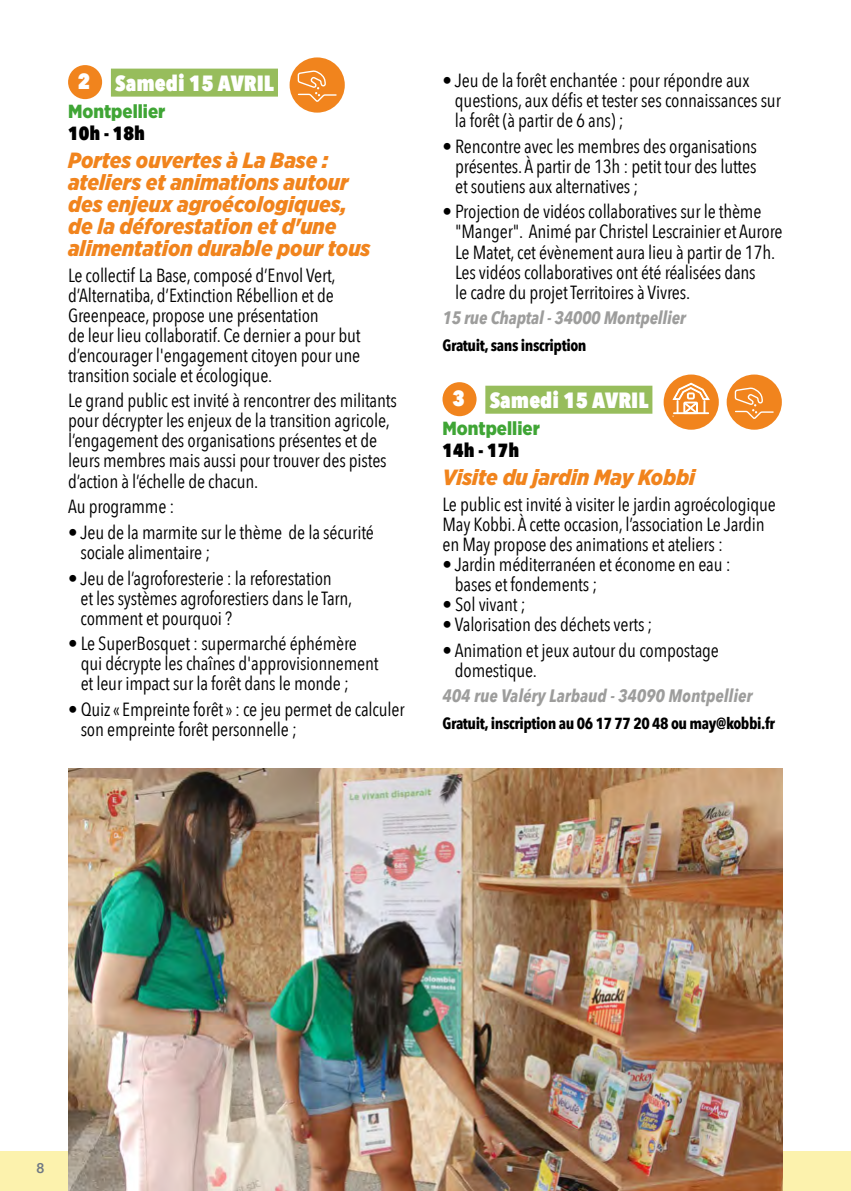
<style>
.page{position:relative;width:851px;height:1191px;background:#fff}
.page>*{position:absolute;margin:0;border:0;box-sizing:border-box;transform-origin:0 0}
.t1{font:italic 900 22px/22px "Gotham Narrow";color:#f1841d}
.t2{font:800 22px "Avenir Next Condensed";color:#fff}
.t3{font:19px/20px "Avenir Next Condensed";letter-spacing:-.01em;color:#000}
.t4{font:900 19px "Gotham Narrow";color:#3fa535}
.t5{font:800 19px "Avenir Next Condensed";color:#000}
.t6{font:italic 700 18px "Avenir Next Condensed";color:#9d9d9c}
.t7{font:700 16px "Avenir Next Condensed";letter-spacing:-.025em;color:#000}
.t8{font:600 14px "Avenir Next";color:#6f7884}
</style>
<div class="page">
<div style="left:0;top:1151px;width:850px;height:40px;background:#fcf2ad"></div>
<img style="left:68px;top:769px;width:714px;height:422px">
<div style="left:111px;top:69px;width:167px;height:28px;background:#97bd5c"></div>
<div style="left:68px;top:65px;width:34px;height:34px;background:#f1841d;border-radius:50%"></div>
<div style="left:289px;top:57px;width:56px;height:56px;background:#f1841d;border-radius:50%"></div>
<svg style="left:297px;top:70px;width:40px;height:32px"></svg>
<div style="left:485px;top:386px;width:167px;height:28px;background:#97bd5c"></div>
<div style="left:442px;top:382px;width:34px;height:34px;background:#f1841d;border-radius:50%"></div>
<div style="left:663px;top:374px;width:55px;height:56px;background:#f1841d;border-radius:50%"></div>
<svg style="left:672px;top:383px;width:37px;height:32px"></svg>
<div style="left:726px;top:374px;width:55px;height:56px;background:#f1841d;border-radius:50%"></div>
<svg style="left:734px;top:387px;width:40px;height:32px"></svg>
<p class="t2" style="left:78px;top:69px;width:198px">2 Samedi 15 AVRIL</p>
<p class="t4" style="left:68px;top:99px;width:99px">Montpellier</p>
<p class="t5" style="left:68px;top:122px;width:78px">10h - 18h</p>
<p class="t1" style="left:68px;top:149px;width:304px">Portes ouvertes à La Base : ateliers et animations autour des enjeux agroécologiques, de la déforestation et d'une alimentation durable pour tous</p>
<p class="t3" style="left:68px;top:264px;width:294px">Le collectif La Base, composé d’Envol Vert, d’Alternatiba, d’Extinction Rébellion et de Greenpeace, propose une présentation<br>de leur lieu collaboratif. Ce dernier a pour but d’encourager l'engagement citoyen pour une transition sociale et écologique.</p>
<p class="t3" style="left:68px;top:390px;width:330px">Le grand public est invité à rencontrer des militants pour décrypter les enjeux de la transition agricole, l’engagement des organisations présentes et de leurs membres mais aussi pour trouver des pistes d’action à l’échelle de chacun.</p>
<p class="t3" style="left:68px;top:495px;width:108px">Au programme :</p>
<p class="t3" style="left:80px;top:521px;width:295px;text-indent:-12px">• Jeu de la marmite sur le thème de la sécurité sociale alimentaire ;</p>
<p class="t3" style="left:80px;top:567px;width:273px;text-indent:-12px">• Jeu de l’agroforesterie : la reforestation<br>et les systèmes agroforestiers dans le Tarn, comment et pourquoi ?</p>
<p class="t3" style="left:81px;top:632px;width:299px;text-indent:-13px">• Le SuperBosquet : supermarché éphémère qui décrypte les chaînes d'approvisionnement et leur impact sur la forêt dans le monde ;</p>
<p class="t3" style="left:81px;top:698px;width:325px;text-indent:-13px">• Quiz « Empreinte forêt » : ce jeu permet de calculer son empreinte forêt personnelle ;</p>
<p class="t3" style="left:455px;top:69px;width:327px;text-indent:-12px">• Jeu de la forêt enchantée : pour répondre aux questions, aux défis et tester ses connaissances sur la forêt (à partir de 6 ans) ;</p>
<p class="t3" style="left:455px;top:135px;width:303px;text-align:justify;text-indent:-13px">• Rencontre avec les membres des organisations présentes. À partir de 13h : petit tour des luttes et soutiens aux alternatives ;</p>
<p class="t3" style="left:455px;top:201px;width:329px;text-indent:-13px">• Projection de vidéos collaboratives sur le thème "Manger". Animé par Christel Lescrainier et Aurore Le Matet, cet évènement aura lieu à partir de 17h.<br>Les vidéos collaboratives ont été réalisées dans<br>le cadre du projet Territoires à Vivres.</p>
<p class="t6" style="left:442px;top:307px;width:245px">15 rue Chaptal - 34000 Montpellier</p>
<p class="t7" style="left:442px;top:335px;width:145px">Gratuit, sans inscription</p>
<p class="t2" style="left:452px;top:386px;width:198px">3 Samedi 15 AVRIL</p>
<p class="t4" style="left:442px;top:416px;width:99px">Montpellier</p>
<p class="t5" style="left:442px;top:439px;width:78px">14h - 17h</p>
<p class="t1" style="left:442px;top:466px;width:254px">Visite du jardin May Kobbi</p>
<p class="t3" style="left:442px;top:493px;width:335px">Le public est invité à visiter le jardin agroécologique<br>May Kobbi. À cette occasion, l’association Le Jardin en May propose des animations et ateliers :</p>
<p class="t3" style="left:455px;top:553px;width:277px;text-indent:-12px">• Jardin méditerranéen et économe en eau : bases et fondements ;</p>
<p class="t3" style="left:442px;top:593px;width:85px">• Sol vivant ;</p>
<p class="t3" style="left:442px;top:613px;width:211px">• Valorisation des déchets verts ;</p>
<p class="t3" style="left:454px;top:639px;width:265px;text-indent:-12px">• Animation et jeux autour du compostage domestique.</p>
<p class="t6" style="left:442px;top:685px;width:311px">404 rue Valéry Larbaud - 34090 Montpellier</p>
<p class="t7" style="left:442px;top:713px;width:334px">Gratuit, inscription au 06 17 77 20 48 ou may@kobbi.fr</p>
<p class="t8" style="left:36px;top:1155px;width:10px">8</p>
</div>
